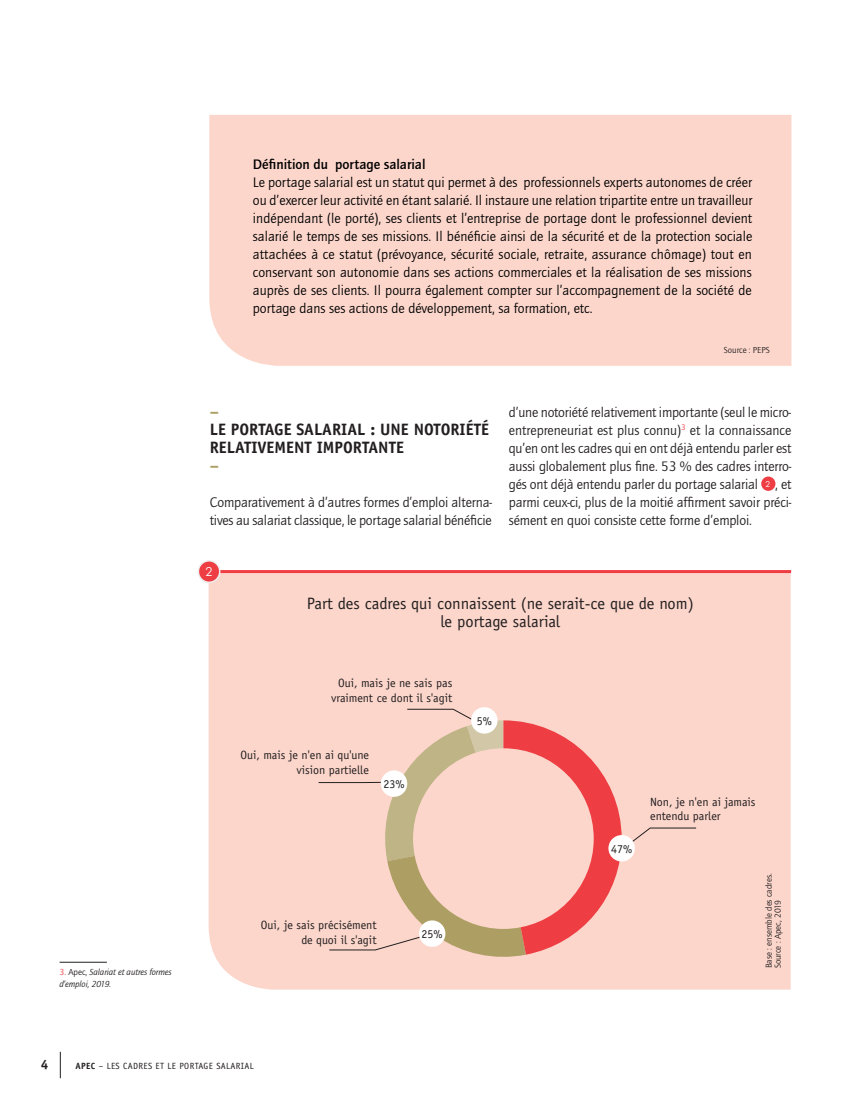
<style>
.page{position:relative;width:851px;height:1106px;background:#fff}
.page>*{position:absolute;margin:0;border:0;box-sizing:border-box;transform-origin:0 0}
.t1{font:16.5px/18px "Officina Sans";color:#231f20;text-align:center}
.t2{font:700 16.5px/18px "Officina Sans";color:#231f20}
.t3{font:700 16.5px "Officina Sans";color:#ad9f64}
.t4{font:14.25px/18px "Quay Itc T";color:#000;text-align:justify}
.t5{font:14.25px/18px "Quay Itc T";letter-spacing:-.01em;color:#231f20}
.t6{font:700 14.25px "Quay Itc T";color:#000}
.t7{font:700 13.5px "Officina Sans";color:#231f20}
.t8{font:12.3px "Century Gothic";color:#fff}
.t9{font:12px/14.4px "Officina Sans";color:#231f20;text-align:right}
.t10{font:9px/9px "Quay Itc T";color:#231f20}
.t11{font:italic 9px/12px "Quay Itc T";letter-spacing:-.005em;color:#231f20}
.t12{font:9px "Officina Sans";letter-spacing:.04em;color:#231f20}
.s1{font-family:"Century Gothic";font-size:8.25px;color:#fff}
.s2{font-style:normal;color:#ee3d43}
.s3{font-style:normal}
.s4{font-weight:700}
</style>
<div class="page">
<svg style="left:60px;top:1051px;width:1px;height:27px"></svg>
<hr style="left:60px;top:961px;width:47px;height:1px;background:#231f20">
<div style="left:209px;top:115px;width:582px;height:251px;background:#fcd6cb"></div>
<div style="left:761px;top:476px;width:14px;height:15px;background:#ee3d43;border-radius:50%"></div>
<div style="left:208px;top:573px;width:582px;height:416px;background:#fcd6cb"></div>
<hr style="left:209px;top:570px;width:582px;height:3px;background:#ee3d43">
<div style="left:198px;top:561px;width:22px;height:21px;background:#ee3d43;border-radius:50%"></div>
<div style="left:198px;top:560px;width:22px;height:23px;border:2px solid #eeeeef;border-radius:50%"></div>
<svg style="left:318px;top:708px;width:378px;height:259px;background:#f3c4b6"></svg>
<div style="left:608px;top:835px;width:26px;height:26px;background:#fff;border-radius:50%"></div>
<div style="left:419px;top:920px;width:26px;height:26px;background:#fff;border-radius:50%"></div>
<div style="left:381px;top:770px;width:26px;height:27px;background:#fff;border-radius:50%"></div>
<div style="left:471px;top:707px;width:26px;height:26px;background:#fff;border-radius:50%"></div>
<p class="t6" style="left:253px;top:155px;width:174px">Définition du portage salarial</p>
<p class="t4" style="left:253px;top:173px;width:501px">Le portage salarial est un statut qui permet à des professionnels experts autonomes de créer ou d’exercer leur activité en étant salarié. Il instaure une relation tripartite entre un travailleur indépendant (le porté), ses clients et l’entreprise de portage dont le professionnel devient salarié le temps de ses missions. Il bénéficie ainsi de la sécurité et de la protection sociale attachées à ce statut (prévoyance, sécurité sociale, retraite, assurance chômage) tout en conservant son autonomie dans ses actions commerciales et la réalisation de ses missions auprès de ses clients. Il pourra également compter sur l’accompagnement de la société de portage dans ses actions de développement, sa formation, etc.</p>
<p class="t10" style="left:723px;top:345px;width:47px">Source : PEPS</p>
<p class="t3" style="left:210px;top:401px;width:11px">–</p>
<p class="t2" style="left:210px;top:420px;width:281px">LE PORTAGE SALARIAL : UNE NOTORIÉTÉ<br>RELATIVEMENT IMPORTANTE</p>
<p class="t3" style="left:210px;top:455px;width:11px">–</p>
<p class="t5" style="left:210px;top:493px;width:283px">Comparativement à d’autres formes d’emploi alterna&shy;tives au salariat classique, le portage salarial bénéficie</p>
<p class="t8" style="left:205px;top:564px;width:8px">2</p>
<p class="t5" style="left:509px;top:403px;width:284px;text-align:justify">d’une notoriété relativement importante (seul le micro&shy;entrepreneuriat est plus connu)<sup>3</sup> et la connaissance qu’en ont les cadres qui en ont déjà entendu parler est aussi globalement plus fine. 53 % des cadres interro&shy;gés ont déjà entendu parler du portage salarial <span class="s1">2</span> , et parmi ceux-ci, plus de la moitié affirment savoir préci&shy;sément en quoi consiste cette forme d’emploi.</p>
<p class="t1" style="left:306px;top:594px;width:388px">Part des cadres qui connaissent (ne serait-ce que de nom) le portage salarial</p>
<p class="t9" style="left:331px;top:676px;width:123px;text-align:center">Oui, mais je ne sais pas vraiment ce dont il s'agit</p>
<p class="t9" style="left:240px;top:748px;width:130px">Oui, mais je n'en ai qu'une vision partielle</p>
<p class="t9" style="left:383px;top:777px;width:23px">23%</p>
<p class="t9" style="left:476px;top:713px;width:17px">5%</p>
<p class="t11" style="left:60px;top:965px;width:114px"><span class="s2">3.</span> <span class="s3">Apec,</span> Salariat et autres formes d’emploi, 2019.</p>
<p class="t9" style="left:261px;top:918px;width:117px">Oui, je sais précisément de quoi il s'agit</p>
<p class="t7" style="left:41px;top:1055px;width:9px">4</p>
<p class="t12" style="left:76px;top:1060px;width:180px"><span class="s4">APEC</span> – LES CADRES ET LE PORTAGE SALARIAL</p>
<p class="t9" style="left:421px;top:927px;width:23px">25%</p>
<p class="t9" style="left:611px;top:841px;width:23px">47%</p>
<p class="t9" style="left:650px;top:794px;width:107px;text-align:left">Non, je n'en ai jamais entendu parler</p>
<p class="t10" style="left:764px;top:968px;width:96px;rotate:-90deg">Base : ensemble des cadres.<br>Source : Apec, 2019</p>
</div>
